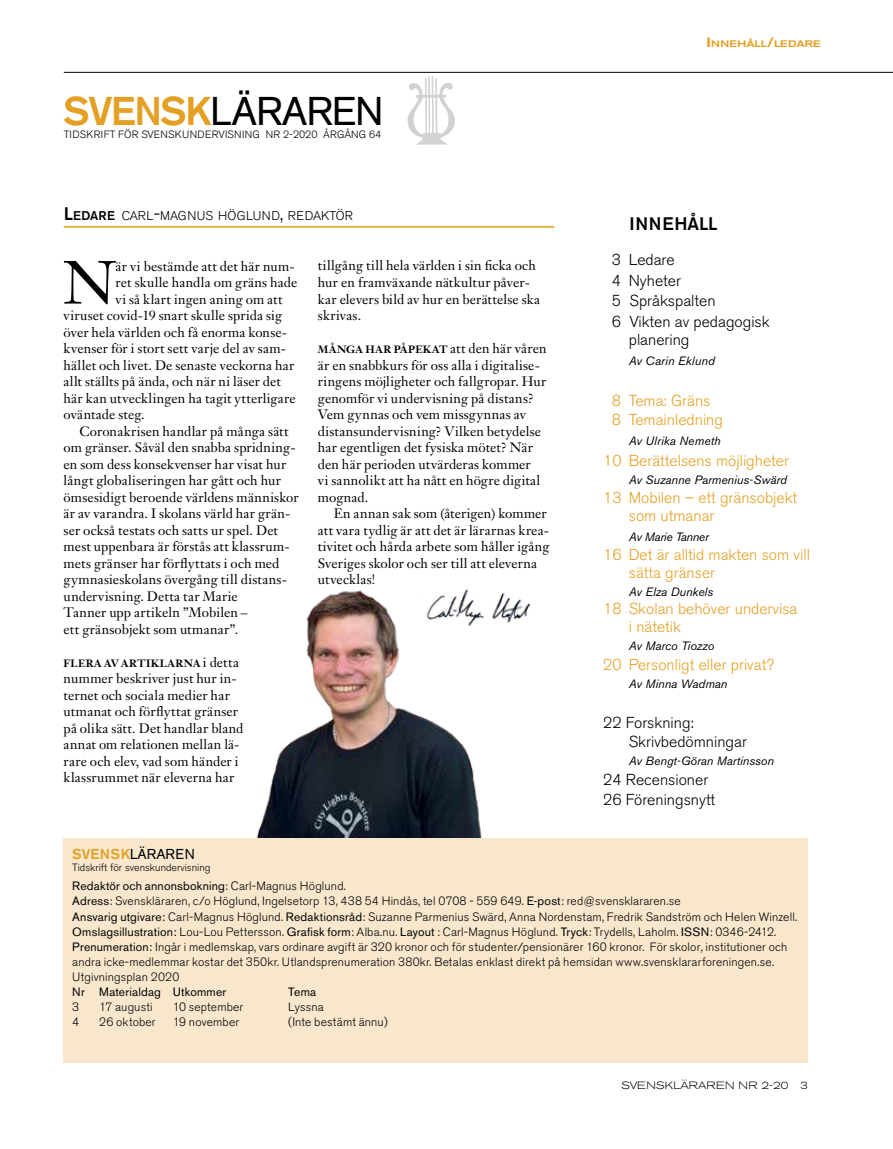
<style>
.page{position:relative;width:893px;height:1149px;background:#fff}
.page>*{position:absolute;margin:0;border:0;box-sizing:border-box;transform-origin:0 0}
.t1{font:59.85px "Janson Text";color:#000}
.t2{font:39.45px "Akzidenz Grotesk";letter-spacing:-.02em;color:#000}
.t3{font:500 18px "Akzidenz Grotesk BE";letter-spacing:.02em;color:#000}
.t4{font:300 15.75px/18px "Akzidenz Grotesk BE";color:#e4a024}
.t5{font:300 15.75px/20.4px "Akzidenz Grotesk BE";color:#000}
.t6{font:14.25px "Akzidenz Grotesk BE";color:#000}
.t7{font:13.5px/16.5px "Janson Text";letter-spacing:.01em;color:#000}
.t8{font:300 12.6px "Akzidenz Grotesk BE";letter-spacing:.02em;color:#000}
.t9{font:300 12px/15px "Akzidenz Grotesk BE";letter-spacing:.015em;color:#000}
.t10{font:italic 12px "Akzidenz Grotesk BE";color:#000}
.t11{font:12px "Akzidenz Grotesk BE";letter-spacing:.02em;color:#000}
.t12{font:italic 12px "Akzidenz Grotesk BE";letter-spacing:-.02em;color:#000}
.t13{font:700 10.5px "Janson Text";letter-spacing:.04em;color:#000}
.t14{font:300 10.5px "Akzidenz Grotesk BE";letter-spacing:.02em;color:#000}
.t15{font:300 10.5px "Akzidenz Grotesk BE";color:#000}
.t16{font:300 expanded 10.5px "Akzidenz Grotesk BE";letter-spacing:.01em;color:#000}
.t17{font:500 expanded 9.45px "Akzidenz Grotesk BE";color:#e4a024}
.s1{font-weight:700;color:#e4a024}
.s2{font-weight:500;font-size:18px}
.s3{font-weight:500}
.s4{font-size:18px}
.s5{font-weight:400;font-size:13.5px}
.s6{font-size:13.5px}
.s7{font-weight:500;color:#e4a024}
.s8{font-weight:400}
</style>
<div class="page">
<hr style="left:64px;top:72px;width:829px;height:1px;background:#000">
<img style="left:256px;top:590px;width:226px;height:248px">
<hr style="left:64px;top:226px;width:490px;height:1px;background:#e4a024">
<img style="left:419px;top:589px;width:112px;height:42px">
<svg style="left:408px;top:76px;width:47px;height:69px"></svg>
<div style="left:64px;top:838px;width:744px;height:224px;background:#f8e7cc"></div>
<h2 class="t2" style="left:64px;top:88px;width:321px"><span class="s1">SVENSK</span>LÄRAREN</h2>
<p class="t14" style="left:64px;top:128px;width:319px">TIDSKRIFT FÖR SVENSKUNDERVISNING NR 2-2020 ÅRGÅNG 64</p>
<p class="t8" style="left:64px;top:208px;width:291px"><span class="s2">L</span><span class="s3">EDARE</span> CARL<span class="s4">-</span>MAGNUS HÖGLUND<span class="s4">,</span> REDAKTÖR</p>
<h1 class="t1" style="left:64px;top:245px;width:54px">N</h1>
<p class="t7" style="left:116px;top:257px;width:181px">är vi bestämde att det här num-</p>
<p class="t7" style="left:318px;top:257px;width:224px">tillgång till hela världen i sin ficka och hur en framväxande nätkultur påver&shy;kar elevers bild av hur en berättelse ska skrivas.</p>
<p class="t13" style="left:318px;top:342px;width:230px">MÅNGA HAR PÅPEKAT <span class="s5">att den här våren</span></p>
<p class="t7" style="left:318px;top:356px;width:230px">är en snabbkurs för oss alla i digitalise&shy;ringens möjligheter och fallgropar. Hur genomför vi undervisning på distans?<br>Vem gynnas och vem missgynnas av distansundervisning? Vilken betydelse har egentligen det fysiska mötet? När den här perioden utvärderas kommer<br>vi sannolikt att ha nått en högre digital mognad.</p>
<p class="t7" style="left:318px;top:505px;width:233px;text-indent:16px">En annan sak som (återigen) kommer att vara tydlig är att det är lärarnas krea&shy;tivitet och hårda arbete som håller igång Sveriges skolor och ser till att eleverna utvecklas!</p>
<p class="t7" style="left:116px;top:274px;width:183px">ret skulle handla om gräns hade</p>
<p class="t7" style="left:116px;top:290px;width:168px">vi så klart ingen aning om att</p>
<p class="t7" style="left:64px;top:307px;width:220px">viruset covid-19 snart skulle sprida sig</p>
<p class="t7" style="left:64px;top:323px;width:225px">över hela världen och få enorma konse-</p>
<p class="t7" style="left:64px;top:340px;width:224px">kvenser för i stort sett varje del av sam-</p>
<p class="t7" style="left:64px;top:356px;width:232px">hället och livet. De senaste veckorna har</p>
<p class="t7" style="left:64px;top:373px;width:219px">allt ställts på ända, och när ni läser det</p>
<p class="t7" style="left:64px;top:389px;width:234px">här kan utvecklingen ha tagit ytterligare</p>
<p class="t7" style="left:64px;top:406px;width:82px">oväntade steg.</p>
<p class="t7" style="left:79px;top:422px;width:211px">Coronakrisen handlar på många sätt</p>
<p class="t7" style="left:64px;top:439px;width:234px">om gränser. Såväl den snabba spridning-</p>
<p class="t7" style="left:64px;top:455px;width:224px">en som dess konsekvenser har visat hur</p>
<p class="t7" style="left:64px;top:472px;width:219px">långt globaliseringen har gått och hur</p>
<p class="t7" style="left:64px;top:488px;width:237px">ömsesidigt beroende världens människor</p>
<p class="t7" style="left:64px;top:505px;width:228px">är av varandra. I skolans värld har grän-</p>
<p class="t7" style="left:64px;top:521px;width:216px">ser också testats och satts ur spel. Det</p>
<p class="t7" style="left:64px;top:538px;width:228px">mest uppenbara är förstås att klassrum-</p>
<p class="t7" style="left:64px;top:554px;width:217px">mets gränser har förflyttats i och med</p>
<p class="t7" style="left:64px;top:571px;width:225px">gymnasieskolans övergång till distans-</p>
<p class="t7" style="left:64px;top:587px;width:176px">undervisning. Detta tar Marie</p>
<p class="t7" style="left:64px;top:604px;width:185px">Tanner upp artikeln ”Mobilen –</p>
<p class="t7" style="left:64px;top:620px;width:176px">ett gränsobjekt som utmanar”.</p>
<p class="t13" style="left:64px;top:656px;width:177px">FLERA AV ARTIKLARNA <span class="s5">i detta</span></p>
<p class="t7" style="left:64px;top:670px;width:181px">nummer beskriver just hur in&shy;ternet och sociala medier har utmanat och förflyttat gränser på olika sätt. Det handlar bland annat om relationen mellan lä&shy;rare och elev, vad som händer i klassrummet när eleverna har</p>
<p class="t17" style="left:707px;top:39px;width:116px"><span class="s6">I</span>NNEHÅLL<span class="s6">/</span>LEDARE</p>
<h3 class="t3" style="left:629px;top:213px;width:90px">INNEHÅLL</h3>
<p class="t5" style="left:612px;top:250px;width:159px">3 Ledare<br>4 Nyheter<br>5 Språkspalten<br>6 Vikten av pedagogisk</p>
<p class="t5" style="left:629px;top:330px;width:62px">planering</p>
<p class="t10" style="left:629px;top:353px;width:87px">Av Carin Eklund</p>
<p class="t4" style="left:612px;top:390px;width:113px;line-height:19.5px">8 Tema: Gräns<br>8 Temainledning</p>
<p class="t10" style="left:629px;top:433px;width:93px">Av Ulrika Nemeth</p>
<p class="t4" style="left:603px;top:451px;width:187px">10 Berättelsens möjligheter</p>
<p class="t10" style="left:629px;top:472px;width:160px">Av Suzanne Parmenius-Swärd</p>
<p class="t4" style="left:629px;top:489px;width:170px;text-indent:-25px">13 Mobilen – ett gränsobjekt som utmanar</p>
<p class="t12" style="left:629px;top:529px;width:81px">Av Marie Tanner</p>
<p class="t4" style="left:629px;top:546px;width:183px;text-indent:-25px">16 Det är alltid makten som vill sätta gränser</p>
<p class="t10" style="left:629px;top:584px;width:86px">Av Elza Dunkels</p>
<p class="t4" style="left:629px;top:600px;width:170px;text-indent:-25px">18 Skolan behöver undervisa i nätetik</p>
<p class="t10" style="left:629px;top:638px;width:87px">Av Marco Tiozzo</p>
<p class="t4" style="left:603px;top:655px;width:172px">20 Personligt eller privat?</p>
<p class="t10" style="left:629px;top:676px;width:100px">Av Minna Wadman</p>
<p class="t5" style="left:629px;top:712px;width:120px;line-height:18.9px;text-indent:-25px">22 Forskning:<br>Skrivbedömningar</p>
<p class="t10" style="left:629px;top:753px;width:147px">Av Bengt-Göran Martinsson</p>
<p class="t5" style="left:603px;top:769px;width:113px">24 Recensioner<br>26 Föreningsnytt</p>
<p class="t6" style="left:72px;top:844px;width:124px"><span class="s7">SVENSK</span>LÄRAREN</p>
<p class="t15" style="left:72px;top:861px;width:140px">Tidskrift för svenskundervisning</p>
<p class="t9" style="left:72px;top:878px;width:726px"><span class="s8">Redaktör och annonsbokning</span>: Carl-Magnus Höglund.<br><span class="s8">Adress</span>: Svenskläraren, c/o Höglund, Ingelsetorp 13, 438 54 Hindås, tel 0708 - 559 649. <span class="s8">E-post</span>: red@svensklararen.se<br><span class="s8">Ansvarig utgivare:</span> Carl-Magnus Höglund. <span class="s8">Redaktionsråd</span>: Suzanne Parmenius Swärd, Anna Nordenstam, Fredrik Sandström och Helen Winzell.<br><span class="s8">Omslagsillustration:</span> Lou-Lou Pettersson. <span class="s8">Grafisk form</span>: Alba.nu. <span class="s8">Layout</span> : Carl-Magnus Höglund. <span class="s8">Tryck</span>: Trydells, Laholm. <span class="s8">ISSN</span>: 0346-2412.<br><span class="s8">Prenumeration:</span> Ingår i medlemskap, vars ordinare avgift är 320 kronor och för studenter/pensionärer 160 kronor. För skolor, institutioner och andra icke-medlemmar kostar det 350kr. Utlandsprenumeration 380kr. Betalas enklast direkt på hemsidan www.svensklararforeningen.se.<br>Utgivningsplan 2020</p>
<p class="t11" style="left:72px;top:983px;width:155px">Nr Materialdag Utkommer</p>
<p class="t11" style="left:288px;top:983px;width:29px">Tema</p>
<p class="t9" style="left:72px;top:998px;width:8px">3</p>
<p class="t9" style="left:99px;top:998px;width:55px">17 augusti</p>
<p class="t9" style="left:173px;top:998px;width:72px">10 september</p>
<p class="t9" style="left:288px;top:998px;width:37px">Lyssna</p>
<p class="t9" style="left:72px;top:1013px;width:8px">4</p>
<p class="t9" style="left:99px;top:1013px;width:58px">26 oktober</p>
<p class="t9" style="left:173px;top:1013px;width:68px">19 november</p>
<p class="t9" style="left:288px;top:1013px;width:101px">(Inte bestämt ännu)</p>
<p class="t16" style="left:621px;top:1078px;width:188px">SVENSKLÄRAREN NR 2-20 3</p>
</div>
